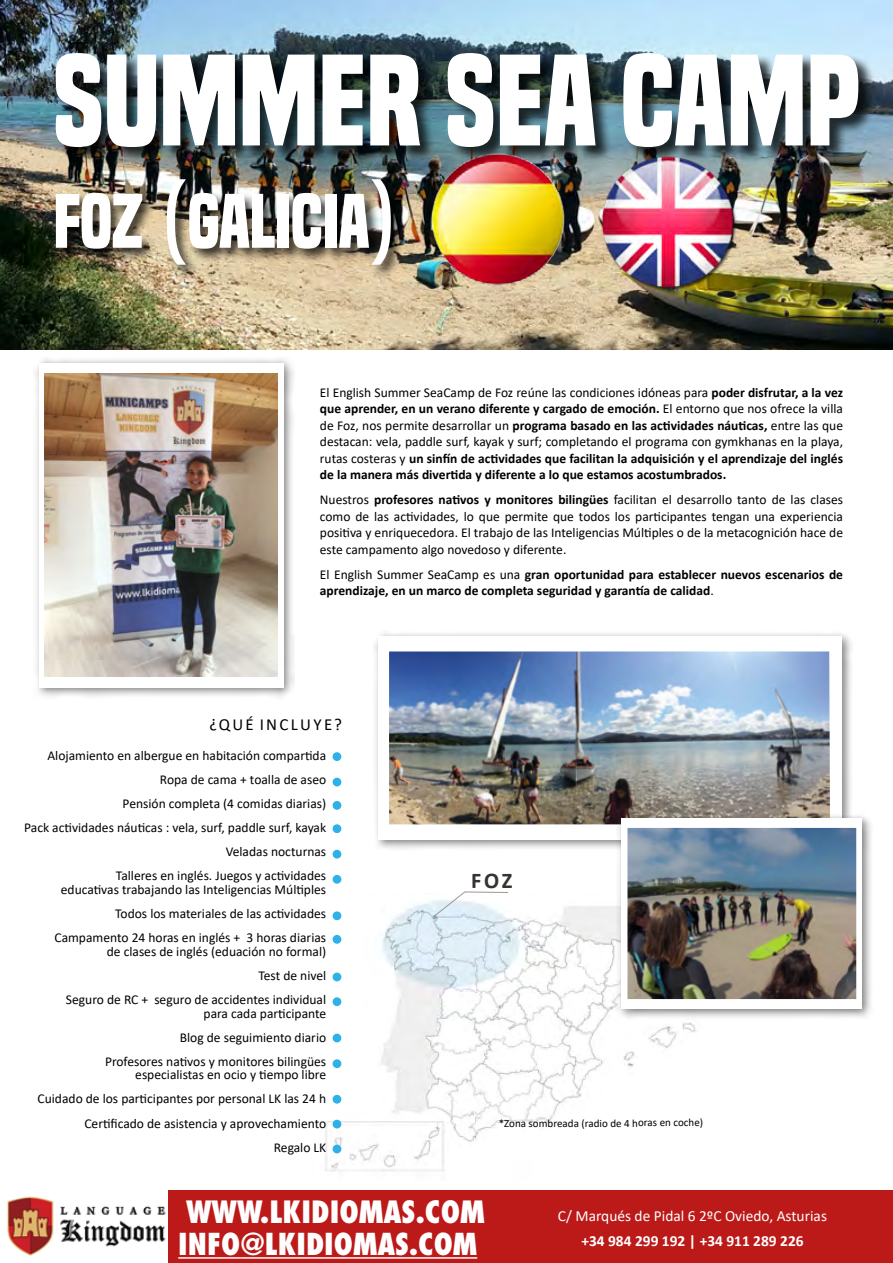
<style>
.page{position:relative;width:893px;height:1263px;background:#fff}
.page>*{position:absolute;margin:0;border:0;box-sizing:border-box;transform-origin:0 0}
.t1{font:700 120px "Built Titling Rg";color:#fff}
.t2{font:700 71.25px "Built Titling Rg";letter-spacing:-.01em;color:#fff}
.t3{font:800 condensed 29.85px "Futura LT";color:#fff}
.t4{font:800 condensed 29.4px "Futura LT";color:#fff}
.t5{font:700 22.5px "Calibri";color:#36322f}
.t6{font:16.95px "Calibri";letter-spacing:.135em;color:#000}
.t7{font:15.45px "Calibri";color:#fff}
.t8{font:700 15.45px "Calibri";color:#fff}
.t9{font:13.5px/24.2px "Calibri";color:#000;text-align:right}
.t10{font:700 13.5px/16.5px "Calibri";color:#000;text-align:justify}
.t11{font:11.1px "Calibri";letter-spacing:-.005em;color:#000}
.s1{font-weight:400}
.s2{font-weight:700}
</style>
<div class="page">
<img style="left:0;top:0;width:893px;height:349px">
<div style="left:54px;top:178px;width:351px;height:101px;background:#000;opacity:.75"></div>
<div style="left:56px;top:53px;width:821px;height:110px;background:#000;opacity:.75"></div>
<img style="left:424px;top:147px;width:150px;height:150px">
<img style="left:325px;top:900px;width:371px;height:272px">
<svg style="left:432px;top:891px;width:77px;height:27px"></svg>
<div style="left:34px;top:357px;width:261px;height:342px;background:#000;opacity:.5"></div>
<div style="left:39px;top:363px;width:245px;height:324px;background:#fff"></div>
<div style="left:333px;top:752px;width:8px;height:9px;background:#2db1e7;border-radius:50%"></div>
<div style="left:333px;top:911px;width:8px;height:9px;background:#2db1e7;border-radius:50%"></div>
<div style="left:333px;top:824px;width:8px;height:9px;background:#2db1e7;border-radius:50%"></div>
<div style="left:333px;top:972px;width:8px;height:9px;background:#2db1e7;border-radius:50%"></div>
<div style="left:333px;top:778px;width:8px;height:8px;background:#2db1e7;border-radius:50%"></div>
<div style="left:333px;top:935px;width:8px;height:9px;background:#2db1e7;border-radius:50%"></div>
<div style="left:333px;top:850px;width:8px;height:8px;background:#2db1e7;border-radius:50%"></div>
<div style="left:333px;top:997px;width:8px;height:9px;background:#2db1e7;border-radius:50%"></div>
<div style="left:333px;top:801px;width:8px;height:9px;background:#2db1e7;border-radius:50%"></div>
<div style="left:333px;top:875px;width:8px;height:9px;background:#2db1e7;border-radius:50%"></div>
<div style="left:333px;top:1034px;width:8px;height:8px;background:#2db1e7;border-radius:50%"></div>
<div style="left:333px;top:1059px;width:8px;height:9px;background:#2db1e7;border-radius:50%"></div>
<div style="left:333px;top:1095px;width:8px;height:8px;background:#2db1e7;border-radius:50%"></div>
<div style="left:333px;top:1120px;width:8px;height:8px;background:#2db1e7;border-radius:50%"></div>
<div style="left:333px;top:1144px;width:8px;height:9px;background:#2db1e7;border-radius:50%"></div>
<div style="left:373px;top:631px;width:480px;height:220px;background:#000;opacity:.5"></div>
<div style="left:378px;top:636px;width:464px;height:203px;background:#fff"></div>
<img style="left:389px;top:651px;width:441px;height:173px">
<img style="left:45px;top:374px;width:233px;height:303px">
<div style="left:616px;top:813px;width:258px;height:207px;background:#000;opacity:.5"></div>
<div style="left:622px;top:818px;width:240px;height:191px;background:#fff"></div>
<img style="left:627px;top:828px;width:229px;height:171px">
<div style="left:0;top:1190px;width:893px;height:73px;background:#bb1a19"></div>
<img style="left:0;top:1190px;width:168px;height:73px">
<hr style="left:178px;top:1257px;width:299px;height:1px;background:#fff">
<img style="left:596px;top:149px;width:144px;height:145px">
<h1 class="t1" style="left:53px;top:30px;width:808px">SUMMER SEA CAMP</h1>
<h2 class="t2" style="left:53px;top:179px;width:349px">FOZ (GALICIA)</h2>
<p class="t10" style="left:320px;top:384px;width:525px"><span class="s1">El English Summer SeaCamp de Foz reúne las condiciones idóneas para</span> poder disfrutar, a la vez que aprender, en un verano diferente y cargado de emoción. <span class="s1">El entorno que nos ofrece la villa de Foz, nos permite desarrollar un</span> programa basado en las actividades náuticas, <span class="s1">entre las que destacan: vela, paddle surf, kayak y surf; completando el programa con gymkhanas en la playa, rutas costeras y</span> un sinfín de actividades que facilitan la adquisición y el aprendizaje del inglés de la manera más divertida y diferente a lo que estamos acostumbrados.</p>
<p class="t9" style="left:320px;top:491px;width:525px;line-height:16.5px;text-align:justify">Nuestros <span class="s2">profesores nativos y monitores bilingües</span> facilitan el desarrollo tanto de las clases como de las actividades, lo que permite que todos los participantes tengan una experiencia positiva y enriquecedora. El trabajo de las Inteligencias Múltiples o de la metacognición hace de este campamento algo novedoso y diferente.</p>
<p class="t10" style="left:320px;top:566px;width:525px"><span class="s1">El English Summer SeaCamp es una</span> gran oportunidad para establecer nuevos escenarios de aprendizaje, en un marco de completa seguridad y garantía de calidad<span class="s1">.</span></p>
<p class="t6" style="left:210px;top:712px;width:134px">¿QUÉ INCLUYE?</p>
<p class="t9" style="left:24px;top:743px;width:304px">Alojamiento en albergue en habitación compartida Ropa de cama + toalla de aseo<br>Pensión completa (4 comidas diarias)<br>Pack actividades náuticas : vela, surf, paddle surf, kayak Veladas nocturnas<br>Talleres en inglés. Juegos y actividades</p>
<p class="t9" style="left:54px;top:877px;width:273px">educativas trabajando las Inteligencias Múltiples<br>Todos los materiales de las actividades<br>Campamento 24 horas en inglés + 3 horas diarias</p>
<p class="t9" style="left:66px;top:939px;width:262px">de clases de inglés (eduación no formal)<br>Test de nivel<br>Seguro de RC + seguro de accidentes individual</p>
<p class="t9" style="left:105px;top:1000px;width:223px">para cada participante<br>Blog de seguimiento diario<br>Profesores nativos y monitores bilingües</p>
<p class="t9" style="left:38px;top:1062px;width:290px">especialistas en ocio y tiempo libre<br>Cuidado de los participantes por personal LK las 24 h Certificado de asistencia y aprovechamiento<br>Regalo LK</p>
<h3 class="t5" style="left:471px;top:864px;width:43px">FOZ</h3>
<p class="t11" style="left:499px;top:1115px;width:206px">*Zona sombreada (radio de 4 horas en coche)</p>
<h3 class="t3" style="left:186px;top:1193px;width:300px">WWW.LKIDIOMAS.COM</h3>
<h3 class="t4" style="left:178px;top:1225px;width:300px">INFO@LKIDIOMAS.COM</h3>
<p class="t7" style="left:558px;top:1205px;width:271px">C/ Marqués de Pidal 6 2ºC Oviedo, Asturias</p>
<p class="t8" style="left:581px;top:1230px;width:224px">+34 984 299 192 | +34 911 289 226</p>
</div>
